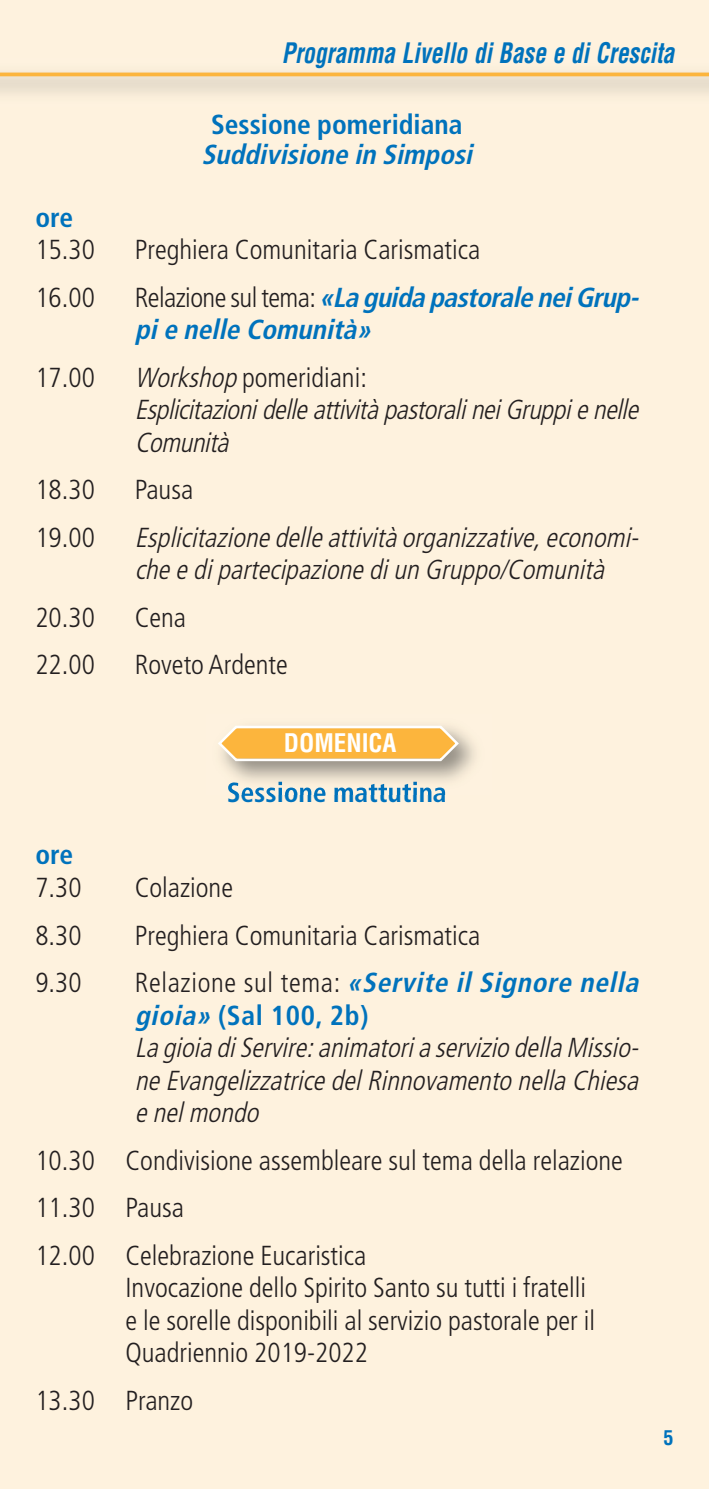
<style>
.page{position:relative;width:709px;height:1489px;background:#fff}
.page>*{position:absolute;margin:0;border:0;box-sizing:border-box;transform-origin:0 0}
.t1{font:300 condensed 27.5px/47.5px "Frutiger";color:#231f20}
.t2{font:italic 300 condensed 27.5px/32.5px "Frutiger";color:#231f20}
.t3{font:italic 700 condensed 27.5px/32.5px "Frutiger";color:#0072bc}
.t4{font:700 condensed 27.5px "Frutiger";color:#0072bc}
.t5{font:italic 700 condensed 27.5px "Helvetica";color:#0072bc;scale:.86 1}
.t6{font:700 condensed 25px "Helvetica";color:#fff}
.t7{font:700 condensed 20px "Helvetica";color:#0072bc}
.s1{font-weight:300;font-style:normal;color:#231f20}
.s2{font-style:normal}
.s3{font-weight:700;color:#0072bc}
.s4{font-weight:700;font-style:normal;color:#0072bc}
</style>
<div class="page">
<div style="left:0;top:0;width:709px;height:1488px;background:#fef2de"></div>
<hr style="left:0;top:73px;width:709px;height:3px;background:#fcb53d">
<img style="left:223px;top:731px;width:252px;height:63px">
<img style="left:228px;top:781px;width:172px;height:13px">
<svg style="left:218px;top:726px;width:241px;height:35px;background:#f9c162"></svg>
<p class="t5" style="left:282px;top:38px;width:458px">Programma Livello di Base e di Crescita</p>
<p class="t4" style="left:211px;top:113px;width:253px">Sessione pomeridiana</p>
<p class="t3" style="left:201px;top:140px;width:278px">Suddivisione in Simposi</p>
<p class="t4" style="left:35px;top:206px;width:39px">ore</p>
<p class="t1" style="left:35px;top:228px;width:61px">15.30</p>
<p class="t1" style="left:135px;top:228px;width:347px">Preghiera Comunitaria Carismatica</p>
<p class="t1" style="left:35px;top:275px;width:61px">16.00</p>
<p class="t3" style="left:135px;top:283px;width:510px"><span class="s1">Relazione sul tema:</span> «LaguidapastoraleneiGrup&shy;pi e nelle Comunità»</p>
<p class="t1" style="left:35px;top:355px;width:61px">17.00</p>
<p class="t2" style="left:135px;top:363px;width:510px">Workshop<span class="s2">pomeridiani:<br></span>Esplicitazioni delle attività pastorali nei Gruppi e nelle<br>Comunità</p>
<p class="t1" style="left:35px;top:468px;width:61px">18.30</p>
<p class="t1" style="left:135px;top:468px;width:60px">Pausa</p>
<p class="t1" style="left:35px;top:515px;width:61px">19.00</p>
<p class="t2" style="left:135px;top:523px;width:510px">Esplicitazione delle attività organizzative, economi&shy;che e di partecipazione di un Gruppo/Comunità</p>
<p class="t1" style="left:35px;top:595px;width:61px">20.30</p>
<p class="t1" style="left:135px;top:595px;width:53px">Cena</p>
<p class="t1" style="left:35px;top:643px;width:61px">22.00</p>
<p class="t1" style="left:135px;top:643px;width:155px">Roveto Ardente</p>
<p class="t6" style="left:284px;top:728px;width:114px">DOMENICA</p>
<p class="t4" style="left:227px;top:781px;width:221px">Sessione mattutina</p>
<p class="t4" style="left:35px;top:843px;width:39px">ore</p>
<p class="t1" style="left:35px;top:865px;width:48px">7.30</p>
<p class="t1" style="left:135px;top:865px;width:100px">Colazione</p>
<p class="t1" style="left:35px;top:913px;width:48px">8.30</p>
<p class="t1" style="left:135px;top:913px;width:347px">Preghiera Comunitaria Carismatica</p>
<p class="t1" style="left:35px;top:960px;width:48px">9.30</p>
<p class="t2" style="left:135px;top:968px;width:510px"><span class="s2">Relazione sul tema:</span> <span class="s3">«ServiteilSignorenella gioia»</span><span class="s4">(Sal 100, 2b)<br></span>La gioia di Servire: animatori a servizio della Missio&shy;ne Evangelizzatrice del Rinnovamento nella Chiesa e nel mondo</p>
<p class="t1" style="left:35px;top:1138px;width:589px">10.30 Condivisione assembleare sul tema della relazione<br>11.30 Pausa<br>12.00 Celebrazione Eucaristica</p>
<p class="t1" style="left:125px;top:1273px;width:471px;line-height:32.5px">Invocazione dello Spirito Santo su tutti i fratelli e le sorelle disponibili al servizio pastorale per il<br>Quadriennio 2019-2022</p>
<p class="t1" style="left:35px;top:1378px;width:159px">13.30 Pranzo</p>
<p class="t7" style="left:663px;top:1426px;width:11px">5</p>
</div>
